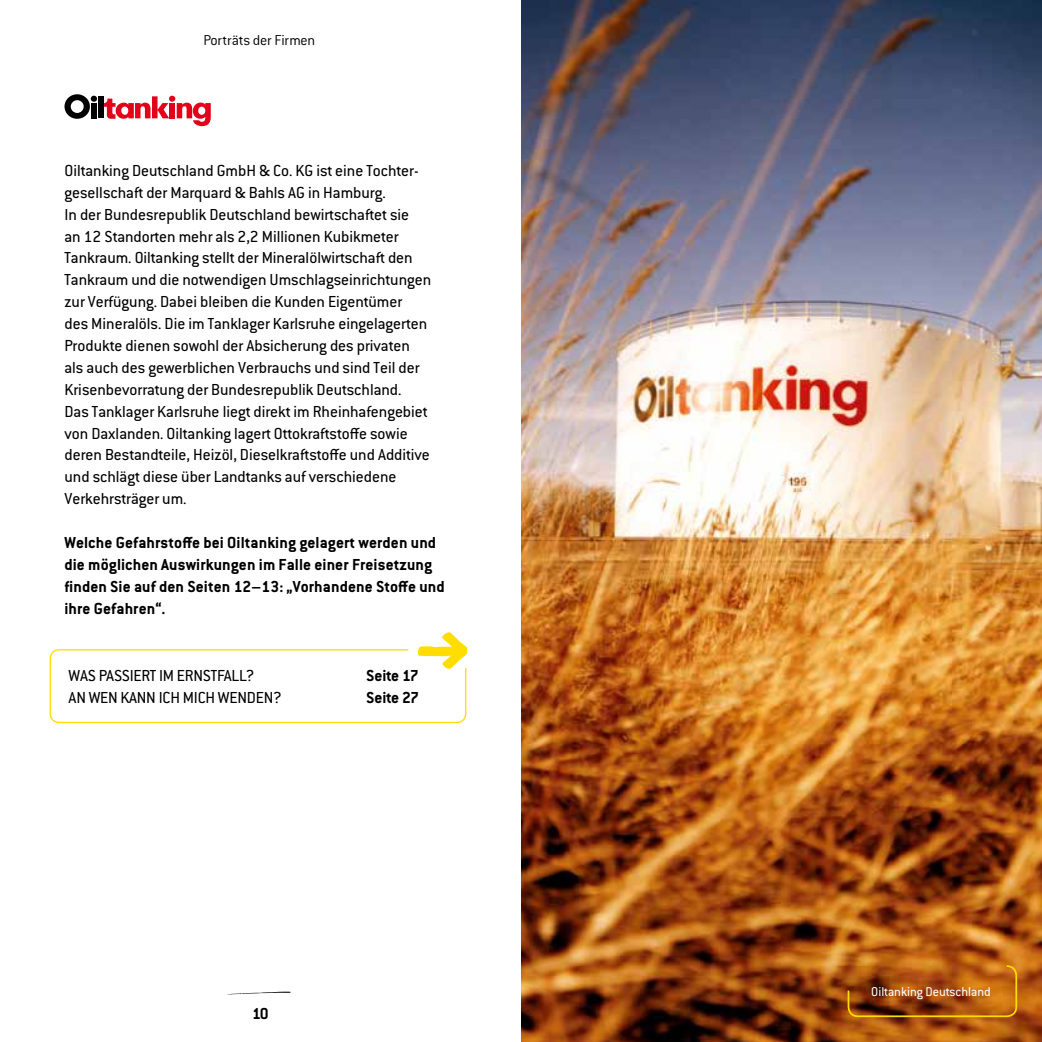
<style>
.page{position:relative;width:1042px;height:1042px;background:#fff}
.page>*{position:absolute;margin:0;border:0;box-sizing:border-box;transform-origin:0 0}
.t1{font:17.5px/21.9px "Conduit ITC Std";color:#000}
.t2{font:700 17.5px/21.9px "Conduit ITC Std";letter-spacing:.005em;color:#000}
.t3{font:300 15.75px "Conduit ITC Std";letter-spacing:-.015em;color:#000}
.t4{font:14px "Conduit ITC Std";color:#fff}
</style>
<div class="page">
<svg style="left:227px;top:991px;width:64px;height:4px"></svg>
<img style="left:521px;top:0;width:521px;height:1042px">
<svg style="left:104px;top:96px;width:107px;height:30px"></svg>
<div style="left:98px;top:96px;width:5px;height:22px;background:#000"></div>
<svg style="left:64px;top:94px;width:33px;height:25px"></svg>
<svg style="left:847px;top:964px;width:171px;height:54px;background:#a6550e"></svg>
<svg style="left:49px;top:632px;width:418px;height:92px"></svg>
<p class="t3" style="left:203px;top:30px;width:113px">Porträts der Firmen</p>
<p class="t1" style="left:64px;top:159px;width:368px">Oiltanking Deutschland GmbH &amp; Co. KG ist eine Tochter&shy;gesellschaft der Marquard &amp; Bahls AG in Hamburg.<br>In der Bundesrepublik Deutschland bewirtschaftet sie<br>an 12 Standorten mehr als 2,2 Millionen Kubikmeter Tankraum. Oiltanking stellt der Mineralölwirtschaft den Tankraum und die notwendigen Umschlagseinrichtungen zur Verfügung. Dabei bleiben die Kunden Eigentümer<br>des Mineralöls. Die im Tanklager Karlsruhe eingelagerten Produkte dienen sowohl der Absicherung des privaten als auch des gewerblichen Verbrauchs und sind Teil der Krisenbevorratung der Bundesrepublik Deutschland.<br>Das Tanklager Karlsruhe liegt direkt im Rheinhafengebiet von Daxlanden. Oiltanking lagert Ottokraftstoffe sowie deren Bestandteile, Heizöl, Dieselkraftstoffe und Additive und schlägt diese über Landtanks auf verschiedene Verkehrsträger um.</p>
<p class="t2" style="left:64px;top:531px;width:382px">Welche Gefahrstoffe bei Oiltanking gelagert werden und die möglichen Auswirkungen im Falle einer Freisetzung finden Sie auf den Seiten 12–13: „Vorhandene Stoffe und ihre Gefahren“.</p>
<p class="t1" style="left:69px;top:664px;width:187px">WAS PASSIERT IM ERNSTFALL?</p>
<p class="t2" style="left:366px;top:664px;width:54px">Seite 17</p>
<p class="t1" style="left:69px;top:686px;width:214px">AN WEN KANN ICH MICH WENDEN?</p>
<p class="t2" style="left:366px;top:685px;width:54px">Seite 27</p>
<p class="t2" style="left:252px;top:1002px;width:18px">10</p>
<p class="t4" style="left:871px;top:983px;width:121px">Oiltanking Deutschland</p>
</div>
